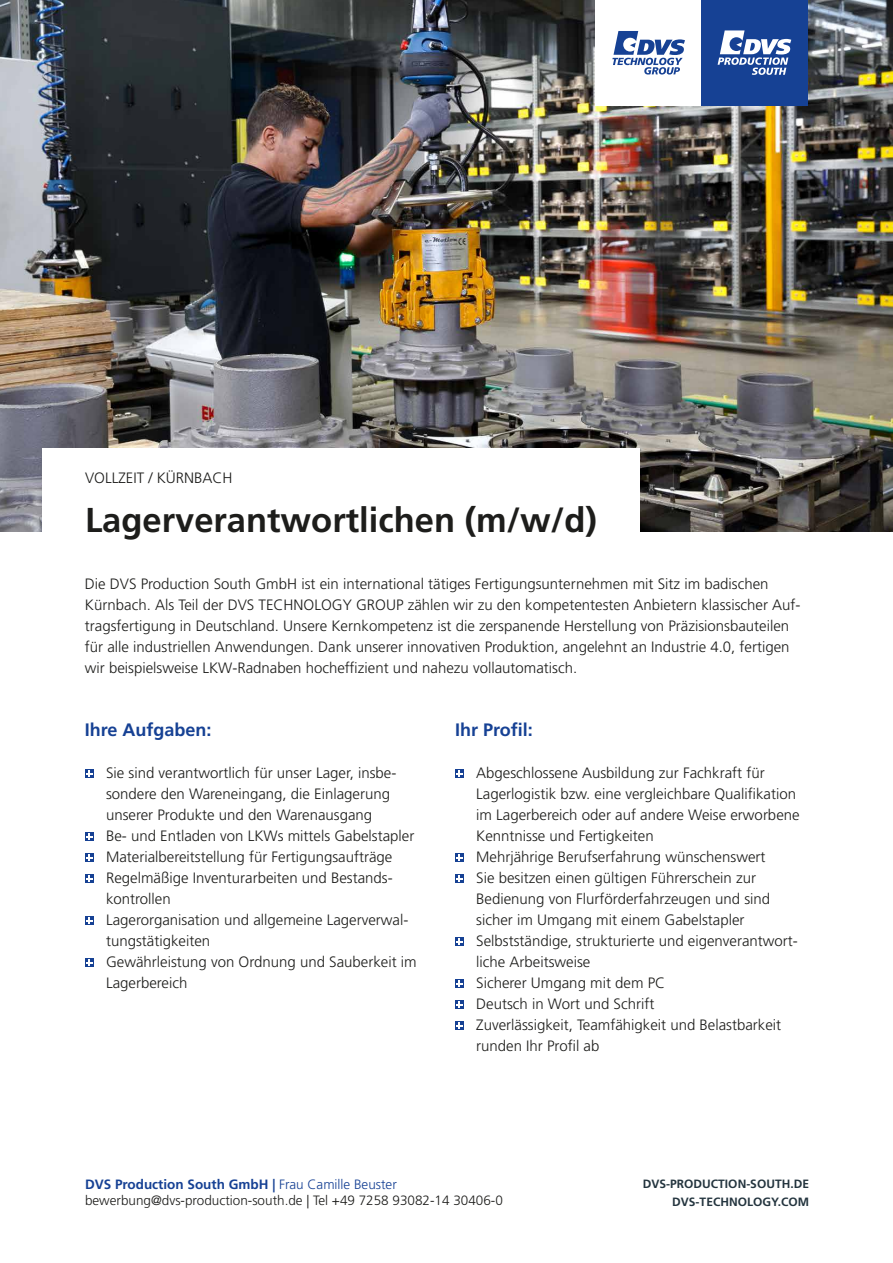
<style>
.page{position:relative;width:893px;height:1263px;background:#fff}
.page>*{position:absolute;margin:0;border:0;box-sizing:border-box;transform-origin:0 0}
.t1{font:700 34.5px "Frutiger LT Std";color:#1d1d1b}
.t2{font:700 18px "Frutiger LT Std";color:#164194}
.t3{font:300 15px/21px "Frutiger LT Std";color:#1d1d1b}
.t4{font:300 13.5px/16.2px "Frutiger LT Std";color:#1d1d1b}
.t5{font:700 12px/18px "Frutiger LT Std";color:#24353f;text-align:right}
.s1{font-weight:700;color:#164194}
.s2{color:#164194}
</style>
<div class="page">
<img style="left:0;top:0;width:893px;height:531px">
<svg style="left:85px;top:769px;width:9px;height:9px"></svg>
<svg style="left:86px;top:771px;width:6px;height:6px"></svg>
<svg style="left:85px;top:832px;width:9px;height:9px"></svg>
<svg style="left:86px;top:834px;width:6px;height:6px"></svg>
<svg style="left:85px;top:853px;width:9px;height:9px"></svg>
<svg style="left:86px;top:855px;width:6px;height:6px"></svg>
<svg style="left:85px;top:874px;width:9px;height:9px"></svg>
<svg style="left:86px;top:876px;width:6px;height:6px"></svg>
<svg style="left:85px;top:916px;width:9px;height:9px"></svg>
<svg style="left:86px;top:918px;width:6px;height:6px"></svg>
<svg style="left:85px;top:958px;width:9px;height:9px"></svg>
<svg style="left:86px;top:960px;width:6px;height:6px"></svg>
<svg style="left:455px;top:769px;width:9px;height:9px"></svg>
<svg style="left:456px;top:771px;width:6px;height:6px"></svg>
<svg style="left:455px;top:853px;width:9px;height:9px"></svg>
<svg style="left:456px;top:855px;width:6px;height:6px"></svg>
<svg style="left:455px;top:874px;width:9px;height:9px"></svg>
<svg style="left:456px;top:876px;width:6px;height:6px"></svg>
<svg style="left:455px;top:937px;width:9px;height:9px"></svg>
<svg style="left:456px;top:939px;width:6px;height:6px"></svg>
<svg style="left:455px;top:979px;width:9px;height:9px"></svg>
<svg style="left:456px;top:981px;width:6px;height:6px"></svg>
<svg style="left:455px;top:1000px;width:9px;height:9px"></svg>
<svg style="left:456px;top:1002px;width:6px;height:6px"></svg>
<svg style="left:455px;top:1021px;width:9px;height:9px"></svg>
<svg style="left:456px;top:1023px;width:6px;height:6px"></svg>
<div style="left:43px;top:449px;width:597px;height:104px;background:#fff"></div>
<div style="left:595px;top:0;width:107px;height:106px;background:#fff"></div>
<svg style="left:612px;top:31px;width:73px;height:44px"></svg>
<div style="left:702px;top:0;width:106px;height:106px;background:#164194"></div>
<svg style="left:718px;top:30px;width:73px;height:45px"></svg>
<p class="t3" style="left:85px;top:468px;width:149px">VOLLZEIT / KÜRNBACH</p>
<h1 class="t1" style="left:85px;top:500px;width:513px">Lagerverantwortlichen (m/w/d)</h1>
<p class="t3" style="left:85px;top:574px;width:717px">Die DVS Production South GmbH ist ein international tätiges Fertigungsunternehmen mit Sitz im badischen Kürnbach. Als Teil der DVS TECHNOLOGY GROUP zählen wir zu den kompetentesten Anbietern klassischer Auf&shy;tragsfertigung in Deutschland. Unsere Kernkompetenz ist die zerspanende Herstellung von Präzisionsbauteilen für alle industriellen Anwendungen. Dank unserer innovativen Produktion, angelehnt an Industrie 4.0, fertigen wir beispielsweise LKW-Radnaben hocheffizient und nahezu vollautomatisch.</p>
<p class="t2" style="left:85px;top:719px;width:128px">Ihre Aufgaben:</p>
<p class="t3" style="left:106px;top:763px;width:312px">Sie sind verantwortlich für unser Lager, insbe&shy;sondere den Wareneingang, die Einlagerung unserer Produkte und den Warenausgang<br>Be- und Entladen von LKWs mittels Gabelstapler Materialbereitstellung für Fertigungsaufträge Regelmäßige Inventurarbeiten und Bestands&shy;kontrollen<br>Lagerorganisation und allgemeine Lagerverwal&shy;tungstätigkeiten<br>Gewährleistung von Ordnung und Sauberkeit im Lagerbereich</p>
<p class="t2" style="left:455px;top:719px;width:79px">Ihr Profil:</p>
<p class="t3" style="left:476px;top:763px;width:325px">Abgeschlossene Ausbildung zur Fachkraft für Lagerlogistik bzw. eine vergleichbare Qualifikation im Lagerbereich oder auf andere Weise erworbene Kenntnisse und Fertigkeiten<br>Mehrjährige Berufserfahrung wünschenswert<br>Sie besitzen einen gültigen Führerschein zur Bedienung von Flurförderfahrzeugen und sind sicher im Umgang mit einem Gabelstapler Selbstständige, strukturierte und eigenverantwort&shy;liche Arbeitsweise<br>Sicherer Umgang mit dem PC<br>Deutsch in Wort und Schrift<br>Zuverlässigkeit, Teamfähigkeit und Belastbarkeit runden Ihr Profil ab</p>
<p class="t4" style="left:85px;top:1176px;width:419px"><span class="s1">DVS Production South GmbH |</span> <span class="s2">Frau Camille Beuster </span>bewerbung@dvs-production-south.de | Tel +49 7258 93082-14 30406-0</p>
<p class="t5" style="left:643px;top:1175px;width:168px">DVS-PRODUCTION-SOUTH.DE<br>DVS-TECHNOLOGY.COM</p>
</div>
